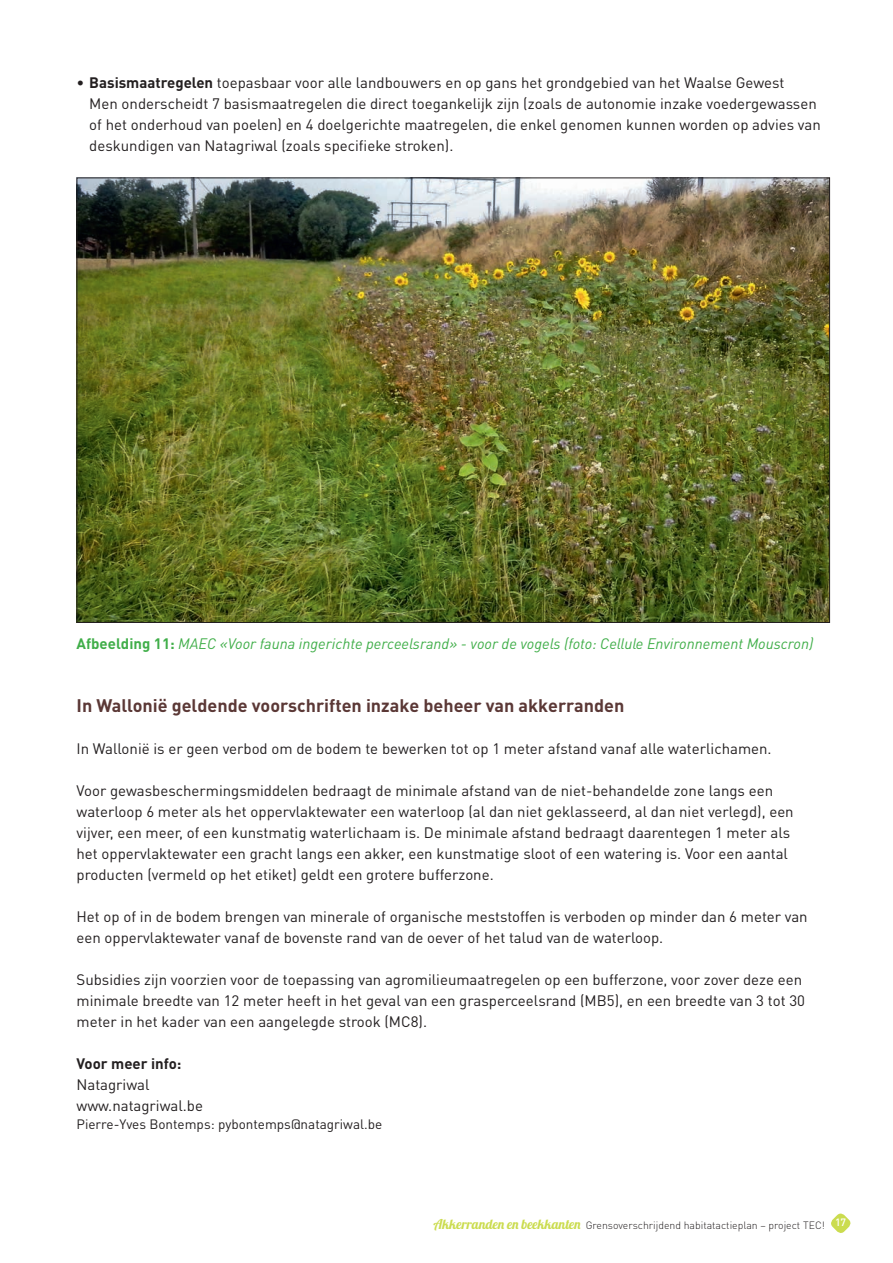
<style>
.page{position:relative;width:893px;height:1263px;background:#fff}
.page>*{position:absolute;margin:0;border:0;box-sizing:border-box;transform-origin:0 0}
.t1{font:700 18px "DINOT";color:#5b3836}
.t2{font:15px/21px "DINOT";color:#231f20}
.t3{font:italic 15px "DINOT";color:#40ae49}
.t4{font:700 15px "DINOT";color:#231f20}
.t5{font:13.5px "DINOT";color:#231f20}
.t6{font:300 10.5px "DINOT";color:#231f20}
.s1{font-weight:700}
.s2{font-weight:700;font-style:normal}
.s3{font-family:"Lobster 1.4";font-weight:400;font-size:13.5px;color:#cbdc4f}
</style>
<div class="page">
<svg style="left:831px;top:1213px;width:20px;height:20px"></svg>
<img style="left:79px;top:180px;width:749px;height:441px">
<p class="t2" style="left:89px;top:71px;width:733px;text-indent:-13px">• <span class="s1">Basismaatregelen</span> toepasbaar voor alle landbouwers en op gans het grondgebied van het Waalse Gewest<br>Men onderscheidt 7 basismaatregelen die direct toegankelijk zijn (zoals de autonomie inzake voedergewassen of het onderhoud van poelen) en 4 doelgerichte maatregelen, die enkel genomen kunnen worden op advies van deskundigen van Natagriwal (zoals specifieke stroken).</p>
<p class="t3" style="left:77px;top:634px;width:738px"><span class="s2">Afbeelding 11:</span> MAEC «Voor fauna ingerichte perceelsrand» - voor de vogels (foto: Cellule Environnement Mouscron)</p>
<p class="t1" style="left:77px;top:694px;width:549px">In Wallonië geldende voorschriften inzake beheer van akkerranden</p>
<p class="t2" style="left:77px;top:738px;width:697px">In Wallonië is er geen verbod om de bodem te bewerken tot op 1 meter afstand vanaf alle waterlichamen.</p>
<p class="t2" style="left:77px;top:780px;width:719px">Voor gewasbeschermingsmiddelen bedraagt de minimale afstand van de niet-behandelde zone langs een waterloop 6 meter als het oppervlaktewater een waterloop (al dan niet geklasseerd, al dan niet verlegd), een vijver, een meer, of een kunstmatig waterlichaam is. De minimale afstand bedraagt daarentegen 1 meter als het oppervlaktewater een gracht langs een akker, een kunstmatige sloot of een watering is. Voor een aantal producten (vermeld op het etiket) geldt een grotere bufferzone.</p>
<p class="t2" style="left:77px;top:906px;width:733px">Het op of in de bodem brengen van minerale of organische meststoffen is verboden op minder dan 6 meter van een oppervlaktewater vanaf de bovenste rand van de oever of het talud van de waterloop.</p>
<p class="t2" style="left:77px;top:969px;width:730px">Subsidies zijn voorzien voor de toepassing van agromilieumaatregelen op een bufferzone, voor zover deze een minimale breedte van 12 meter heeft in het geval van een grasperceelsrand (MB5), en een breedte van 3 tot 30 meter in het kader van een aangelegde strook (MC8).</p>
<p class="t4" style="left:77px;top:1054px;width:106px">Voor meer info:</p>
<p class="t2" style="left:77px;top:1074px;width:128px">Natagriwal www.natagriwal.be</p>
<p class="t5" style="left:77px;top:1115px;width:307px">Pierre-Yves Bontemps: pybontemps@natagriwal.be</p>
<p class="t6" style="left:434px;top:1218px;width:414px"><span class="s3">Akkerranden en beekkanten</span> Grensoverschrijdend habitatactieplan – project TEC! <sup>17</sup></p>
</div>
